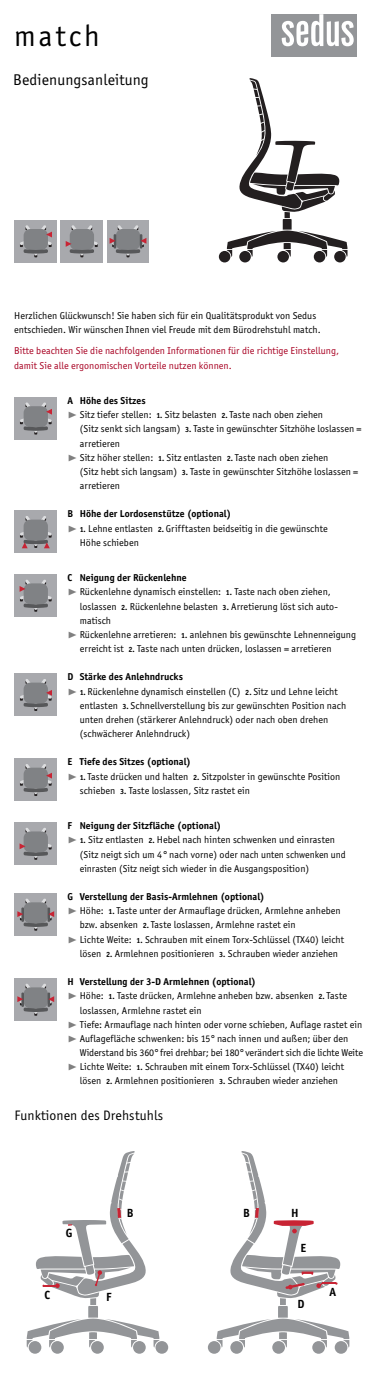
<style>
.page{position:relative;width:376px;height:1375px;background:#fff}
.page>*{position:absolute;margin:0;border:0;box-sizing:border-box;transform-origin:0 0}
.t1{font:30px "Officina San Itc T";letter-spacing:.1em;color:#000}
.t2{font:15.62px "Officina San Itc T";letter-spacing:.01em;color:#000}
.t3{font:13.75px "Officina San Itc T";letter-spacing:.01em;color:#000}
.t4{font:700 11.88px "Officina San Itc T";color:#000}
.t5{font:10px/14.1px "Officina San Itc T";letter-spacing:.005em;color:#000}
.t6{font:700 10px "Officina San Itc T";letter-spacing:.005em;color:#000}
.t7{font:10px/14.1px "Officina San Itc T";letter-spacing:.005em;color:#a80022}
.s1{font-family:"Zeal";color:#808080}
.s2{font-weight:700;font-size:7.5px}
</style>
<div class="page">
<div style="left:219px;top:251px;width:11px;height:11px;background:#231f20;border-radius:50%"></div>
<div style="left:239px;top:251px;width:12px;height:11px;background:#231f20;border-radius:50%"></div>
<div style="left:277px;top:251px;width:12px;height:11px;background:#231f20;border-radius:50%"></div>
<div style="left:313px;top:251px;width:12px;height:11px;background:#231f20;border-radius:50%"></div>
<div style="left:334px;top:251px;width:11px;height:11px;background:#231f20;border-radius:50%"></div>
<svg style="left:227px;top:78px;width:120px;height:179px"></svg>
<div style="left:107px;top:220px;width:42px;height:42px;background:#a8a9ad"></div>
<svg style="left:109px;top:225px;width:37px;height:32px"></svg>
<div style="left:14px;top:220px;width:43px;height:42px;background:#a8a9ad"></div>
<svg style="left:20px;top:225px;width:32px;height:32px"></svg>
<div style="left:60px;top:220px;width:43px;height:42px;background:#a8a9ad"></div>
<svg style="left:66px;top:225px;width:32px;height:32px"></svg>
<div style="left:155px;top:1341px;width:13px;height:13px;background:#939598;border-radius:50%"></div>
<div style="left:133px;top:1341px;width:13px;height:13px;background:#939598;border-radius:50%"></div>
<div style="left:91px;top:1341px;width:13px;height:13px;background:#939598;border-radius:50%"></div>
<div style="left:51px;top:1341px;width:13px;height:13px;background:#939598;border-radius:50%"></div>
<div style="left:29px;top:1341px;width:12px;height:13px;background:#939598;border-radius:50%"></div>
<svg style="left:27px;top:1151px;width:132px;height:196px"></svg>
<div style="left:208px;top:1341px;width:12px;height:13px;background:#939598;border-radius:50%"></div>
<div style="left:230px;top:1341px;width:13px;height:13px;background:#939598;border-radius:50%"></div>
<div style="left:272px;top:1341px;width:13px;height:13px;background:#939598;border-radius:50%"></div>
<div style="left:312px;top:1341px;width:13px;height:13px;background:#939598;border-radius:50%"></div>
<div style="left:334px;top:1341px;width:13px;height:13px;background:#939598;border-radius:50%"></div>
<svg style="left:216px;top:1151px;width:133px;height:196px"></svg>
<div style="left:14px;top:893px;width:43px;height:42px;background:#a8a9ad"></div>
<svg style="left:17px;top:898px;width:37px;height:33px"></svg>
<div style="left:14px;top:978px;width:43px;height:42px;background:#a8a9ad"></div>
<svg style="left:17px;top:983px;width:37px;height:33px"></svg>
<div style="left:14px;top:397px;width:43px;height:42px;background:#a8a9ad"></div>
<svg style="left:20px;top:402px;width:32px;height:32px"></svg>
<div style="left:14px;top:574px;width:43px;height:43px;background:#a8a9ad"></div>
<svg style="left:20px;top:579px;width:32px;height:33px"></svg>
<div style="left:14px;top:510px;width:43px;height:43px;background:#a8a9ad"></div>
<svg style="left:20px;top:516px;width:32px;height:32px"></svg>
<div style="left:14px;top:673px;width:43px;height:43px;background:#a8a9ad"></div>
<svg style="left:20px;top:679px;width:32px;height:32px"></svg>
<div style="left:14px;top:758px;width:43px;height:43px;background:#a8a9ad"></div>
<svg style="left:20px;top:764px;width:32px;height:32px"></svg>
<div style="left:14px;top:822px;width:43px;height:43px;background:#a8a9ad"></div>
<svg style="left:20px;top:828px;width:32px;height:32px"></svg>
<div style="left:271px;top:14px;width:85px;height:43px;background:#939598"></div>
<svg style="left:281px;top:14px;width:72px;height:32px"></svg>
<h1 class="t1" style="left:14px;top:18px;width:87px">match</h1>
<h2 class="t2" style="left:13px;top:71px;width:137px">Bedienungsanleitung</h2>
<p class="t5" style="left:14px;top:308px;width:308px">Herzlichen Glückwunsch! Sie haben sich für ein Qualitätsprodukt von Sedus entschieden. Wir wünschen Ihnen viel Freude mit dem Bürodrehstuhl match.</p>
<p class="t7" style="left:14px;top:344px;width:326px">Bitte beachten Sie die nachfolgenden Informationen für die richtige Einstellung, damit Sie alle ergonomischen Vorteile nutzen können.</p>
<p class="t6" style="left:67px;top:395px;width:80px">A Höhe des Sitzes</p>
<p class="t5" style="left:67px;top:408px;width:257px"><span class="s1">®</span> Sitz tiefer stellen: <span class="s2">1.</span> Sitz belasten <span class="s2">2.</span> Taste nach oben ziehen</p>
<p class="t5" style="left:80px;top:422px;width:283px">(Sitz senkt sich langsam) <span class="s2">3.</span> Taste in gewünschter Sitzhöhe loslassen =</p>
<p class="t5" style="left:80px;top:436px;width:42px">arretieren</p>
<p class="t5" style="left:67px;top:450px;width:262px"><span class="s1">®</span> Sitz höher stellen: <span class="s2">1.</span> Sitz entlasten <span class="s2">2.</span> Taste nach oben ziehen</p>
<p class="t5" style="left:80px;top:464px;width:280px">(Sitz hebt sich langsam) <span class="s2">3.</span> Taste in gewünschter Sitzhöhe loslassen =</p>
<p class="t5" style="left:80px;top:478px;width:42px">arretieren</p>
<p class="t6" style="left:67px;top:508px;width:165px">B Höhe der Lordosenstütze (optional)</p>
<p class="t5" style="left:67px;top:521px;width:262px"><span class="s1">®</span> <span class="s2">1.</span> Lehne entlasten <span class="s2">2.</span> Grifftasten beidseitig in die gewünschte</p>
<p class="t5" style="left:80px;top:535px;width:61px">Höhe schieben</p>
<p class="t6" style="left:67px;top:572px;width:121px">C Neigung der Rückenlehne</p>
<p class="t5" style="left:67px;top:585px;width:265px"><span class="s1">®</span> Rückenlehne dynamisch einstellen: <span class="s2">1.</span> Taste nach oben ziehen,</p>
<p class="t5" style="left:80px;top:599px;width:259px">loslassen <span class="s2">2.</span> Rückenlehne belasten <span class="s2">3.</span> Arretierung löst sich auto-</p>
<p class="t5" style="left:80px;top:613px;width:33px">matisch</p>
<p class="t5" style="left:67px;top:627px;width:290px"><span class="s1">®</span> Rückenlehne arretieren: <span class="s2">1.</span> anlehnen bis gewünschte Lehnenneigung</p>
<p class="t5" style="left:80px;top:641px;width:253px">erreicht ist <span class="s2">2.</span> Taste nach unten drücken, loslassen = arretieren</p>
<p class="t6" style="left:67px;top:671px;width:117px">D Stärke des Anlehndrucks</p>
<p class="t5" style="left:67px;top:684px;width:272px"><span class="s1">®</span> <span class="s2">1.</span> Rückenlehne dynamisch einstellen (C) <span class="s2">2.</span> Sitz und Lehne leicht</p>
<p class="t5" style="left:80px;top:698px;width:268px">entlasten <span class="s2">3.</span> Schnellverstellung bis zur gewünschten Position nach</p>
<p class="t5" style="left:80px;top:712px;width:250px">unten drehen (stärkerer Anlehndruck) oder nach oben drehen</p>
<p class="t5" style="left:80px;top:726px;width:112px">(schwächerer Anlehndruck)</p>
<p class="t6" style="left:67px;top:756px;width:125px">E Tiefe des Sitzes (optional)</p>
<p class="t5" style="left:67px;top:769px;width:274px"><span class="s1">®</span> <span class="s2">1.</span> Taste drücken und halten <span class="s2">2.</span> Sitzpolster in gewünschte Position</p>
<p class="t5" style="left:80px;top:783px;width:171px">schieben <span class="s2">3.</span> Taste loslassen, Sitz rastet ein</p>
<p class="t6" style="left:67px;top:820px;width:155px">F Neigung der Sitzfläche (optional)</p>
<p class="t5" style="left:67px;top:833px;width:269px"><span class="s1">®</span> <span class="s2">1.</span> Sitz entlasten <span class="s2">2.</span> Hebel nach hinten schwenken und einrasten</p>
<p class="t5" style="left:80px;top:847px;width:267px">(Sitz neigt sich um 4° nach vorne) oder nach unten schwenken und</p>
<p class="t5" style="left:80px;top:861px;width:231px">einrasten (Sitz neigt sich wieder in die Ausgangsposition)</p>
<p class="t6" style="left:67px;top:891px;width:199px">G Verstellung der Basis-Armlehnen (optional)</p>
<p class="t5" style="left:67px;top:904px;width:275px"><span class="s1">®</span> Höhe: <span class="s2">1.</span> Taste unter der Armauflage drücken, Armlehne anheben</p>
<p class="t5" style="left:80px;top:918px;width:217px">bzw. absenken <span class="s2">2.</span> Taste loslassen, Armlehne rastet ein</p>
<p class="t5" style="left:67px;top:932px;width:278px"><span class="s1">®</span> Lichte Weite: <span class="s2">1.</span> Schrauben mit einem Torx-Schlüssel (TX40) leicht</p>
<p class="t5" style="left:80px;top:946px;width:260px">lösen <span class="s2">2.</span> Armlehnen positionieren <span class="s2">3.</span> Schrauben wieder anziehen</p>
<p class="t6" style="left:67px;top:976px;width:190px">H Verstellung der 3-D Armlehnen (optional)</p>
<p class="t5" style="left:67px;top:989px;width:281px"><span class="s1">®</span> Höhe: <span class="s2">1.</span> Taste drücken, Armlehne anheben bzw. absenken <span class="s2">2.</span> Taste</p>
<p class="t5" style="left:80px;top:1003px;width:123px">loslassen, Armlehne rastet ein</p>
<p class="t5" style="left:67px;top:1017px;width:296px"><span class="s1">®</span> Tiefe: Armauflage nach hinten oder vorne schieben, Auflage rastet ein</p>
<p class="t5" style="left:67px;top:1031px;width:282px"><span class="s1">®</span> Auflagefläche schwenken: bis 15° nach innen und außen; über den</p>
<p class="t5" style="left:80px;top:1045px;width:284px">Widerstand bis 360°frei drehbar; bei 180°verändert sich die lichte Weite</p>
<p class="t5" style="left:67px;top:1060px;width:278px"><span class="s1">®</span> Lichte Weite: <span class="s2">1.</span> Schrauben mit einem Torx-Schlüssel (TX40) leicht</p>
<p class="t5" style="left:80px;top:1074px;width:260px">lösen <span class="s2">2.</span> Armlehnen positionieren <span class="s2">3.</span> Schrauben wieder anziehen</p>
<h3 class="t3" style="left:15px;top:1107px;width:150px">Funktionen des Drehstuhls</h3>
<p class="t4" style="left:66px;top:1226px;width:8px">G</p>
<p class="t4" style="left:45px;top:1288px;width:7px">C</p>
<p class="t4" style="left:127px;top:1206px;width:8px">B</p>
<p class="t4" style="left:243px;top:1206px;width:8px">B</p>
<p class="t4" style="left:106px;top:1290px;width:7px">F</p>
<p class="t4" style="left:291px;top:1206px;width:9px">H</p>
<p class="t4" style="left:300px;top:1241px;width:7px">E</p>
<p class="t4" style="left:297px;top:1297px;width:9px">D</p>
<p class="t4" style="left:329px;top:1285px;width:8px">A</p>
</div>
